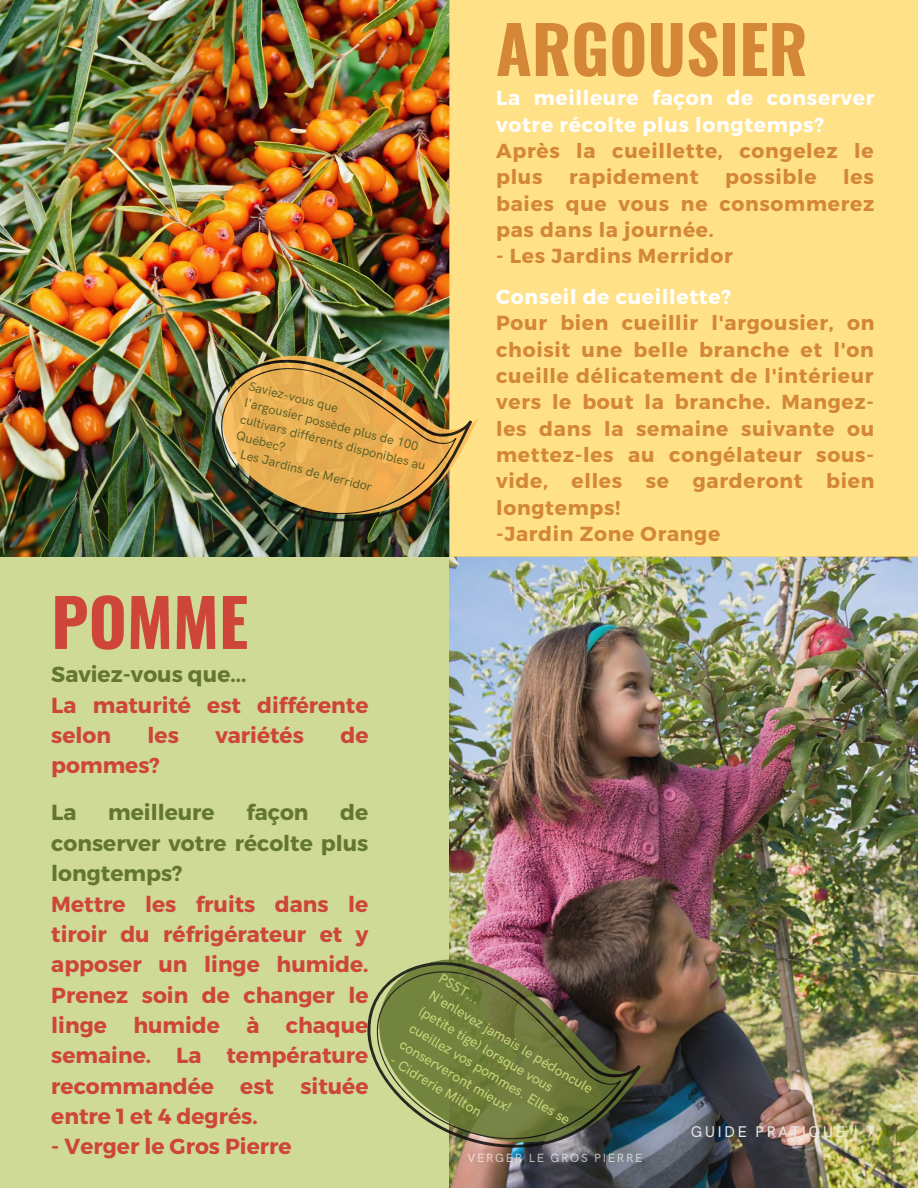
<style>
.page{position:relative;width:918px;height:1188px;background:#fff}
.page>*{position:absolute;margin:0;border:0;box-sizing:border-box;transform-origin:0 0}
.t1{font:700 65.4px "Oswald";color:#d38737}
.t2{font:700 65.4px "Oswald";color:#cd4639}
.t3{font:700 21.75px/30.3px "Montserrat";color:#cd4639}
.t4{font:700 21.75px/30.3px "Montserrat";color:#647731;text-align:justify}
.t5{font:700 20.25px/26.4px "Montserrat";letter-spacing:.035em;color:#d38737;text-align:justify}
.t6{font:700 20.25px/26.4px "Montserrat";letter-spacing:.035em;color:#fff}
.t7{font:500 15.6px "HK Grotesk Pro";letter-spacing:.14em;color:#eae8e7}
.t8{font:500 14.1px/19.2px "HK Grotesk Pro";color:#cbd87b}
.t9{font:500 12.75px/16.8px "HK Grotesk Pro";color:#5e6228}
.t10{font:500 12px "HK Grotesk Pro";letter-spacing:.14em;color:#fff}
</style>
<div class="page">
<div style="left:0;top:556px;width:459px;height:632px;background:#cfda96"></div>
<img style="left:450px;top:556px;width:468px;height:632px">
<svg style="left:450px;top:931px;width:209px;height:257px;background:#5e514b"></svg>
<img style="left:449px;top:932px;width:203px;height:256px">
<img style="left:367px;top:941px;width:271px;height:246px">
<img style="left:0;top:0;width:450px;height:557px">
<div style="left:450px;top:0;width:468px;height:556px;background:#ffe187"></div>
<svg style="left:204px;top:338px;width:275px;height:80px"></svg>
<img style="left:195px;top:341px;width:283px;height:209px">
<img style="left:202px;top:349px;width:263px;height:195px">
<p class="t9" style="left:251px;top:378px;width:93px;rotate:14deg">Saviez-vous que</p>
<p class="t9" style="left:246px;top:395px;width:192px;rotate:14deg">l'argousier possède plus de 100 cultivars différents disponibles au<br>Québec?</p>
<p class="t9" style="left:234px;top:444px;width:146px;rotate:14deg">- Les Jardins de Merridor</p>
<p class="t1" style="left:496px;top:-2px;width:313px">ARGOUSIER</p>
<p class="t6" style="left:496px;top:84px;width:380px">La meilleure façon de conserver votre récolte plus longtemps?</p>
<p class="t5" style="left:496px;top:137px;width:379px">Après la cueillette, congelez le plus</p>
<p class="t5" style="left:569px;top:163px;width:131px">rapidement</p>
<p class="t5" style="left:725px;top:163px;width:93px">possible</p>
<p class="t5" style="left:496px;top:163px;width:380px;text-indent:347px">les baies que vous ne consommerez pas dans la journée.</p>
<p class="t5" style="left:496px;top:242px;width:238px">- Les Jardins Merridor</p>
<p class="t6" style="left:496px;top:283px;width:236px">Conseil de cueillette?</p>
<p class="t5" style="left:496px;top:309px;width:380px">Pour bien cueillir l'argousier, on choisit une belle branche et l'on cueille délicatement de l'intérieur vers le bout la branche. Mangez&shy;les dans la semaine suivante ou mettez-les au congélateur sous&shy;vide, elles se garderont bien longtemps!</p>
<p class="t5" style="left:496px;top:520px;width:226px">-Jardin Zone Orange</p>
<p class="t2" style="left:51px;top:571px;width:198px">POMME</p>
<p class="t4" style="left:51px;top:658px;width:197px">Saviez-vous que...</p>
<p class="t3" style="left:51px;top:689px;width:319px">La maturité est différente selon</p>
<p class="t3" style="left:148px;top:719px;width:33px">les</p>
<p class="t3" style="left:215px;top:719px;width:90px">variétés</p>
<p class="t3" style="left:340px;top:719px;width:30px">de</p>
<p class="t3" style="left:51px;top:749px;width:110px">pommes?</p>
<p class="t4" style="left:51px;top:796px;width:27px">La</p>
<p class="t4" style="left:108px;top:796px;width:108px">meilleure</p>
<p class="t4" style="left:246px;top:796px;width:64px">façon</p>
<p class="t4" style="left:51px;top:796px;width:319px;text-indent:289px">de conserver votre récolte plus longtemps?</p>
<p class="t3" style="left:51px;top:888px;width:319px;text-align:justify">Mettre les fruits dans le tiroir du réfrigérateur et y apposer un linge humide.<br>Prenez soin de changer le linge humide à chaque semaine. La température recommandée est située entre 1 et 4 degrés.</p>
<p class="t3" style="left:51px;top:1130px;width:242px">- Verger le Gros Pierre</p>
<p class="t8" style="left:445px;top:969px;width:47px;rotate:31deg">PSST...</p>
<p class="t8" style="left:435px;top:986px;width:190px;rotate:31deg">N'enlevez jamais le pédoncule (petite tige) lorsque vous<br>cueil ez vos pommes. El es se conserveront mieux!</p>
<p class="t8" style="left:396px;top:1051px;width:106px;rotate:31deg">- Cidrerie Milton</p>
<p class="t10" style="left:467px;top:1151px;width:177px">VERGER LE GROS PIERRE</p>
<p class="t7" style="left:691px;top:1123px;width:186px">GUIDE PRATIQUE | 7</p>
</div>
